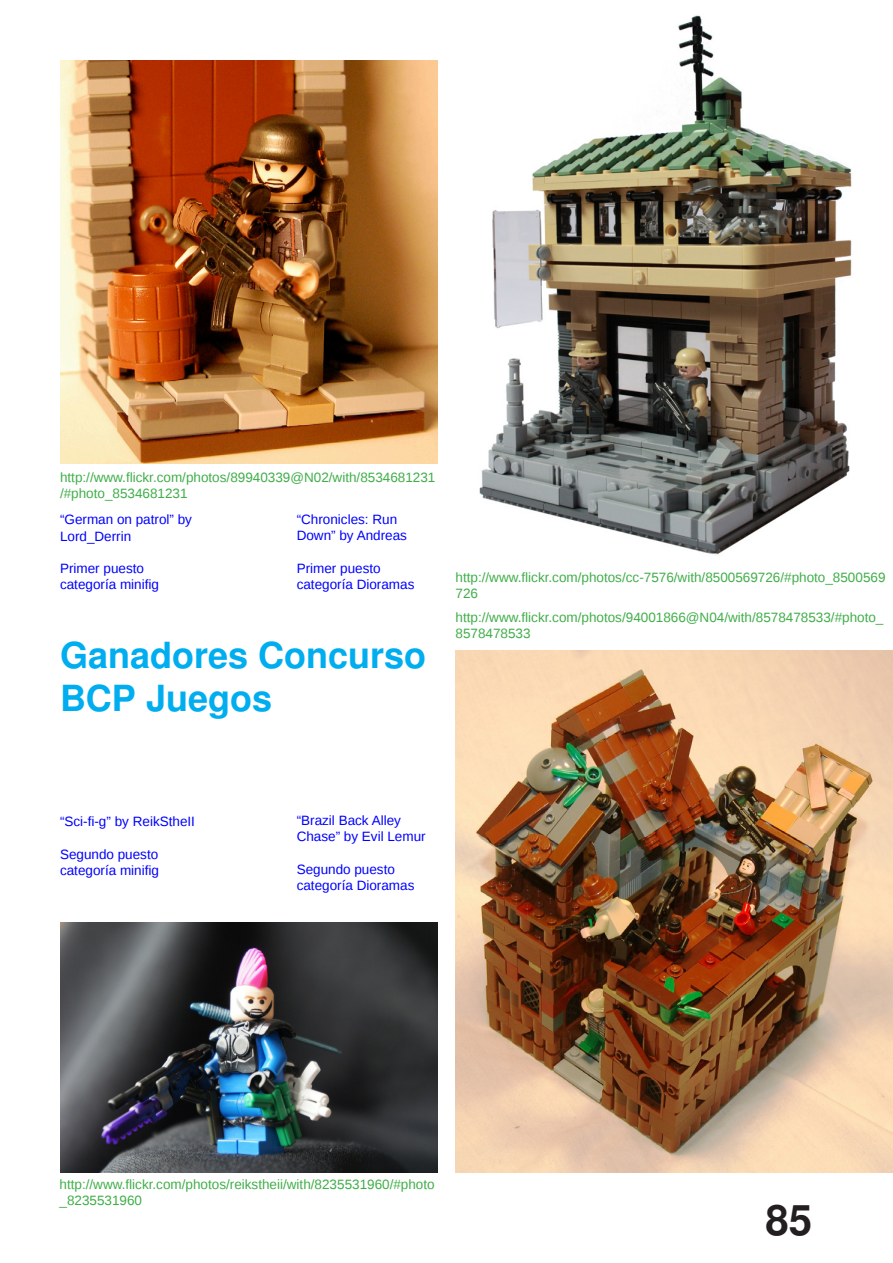
<style>
.page{position:relative;width:893px;height:1263px;background:#fff}
.page>*{position:absolute;margin:0;border:0;box-sizing:border-box;transform-origin:0 0}
.t1{font:700 42px "Free Sans";color:#231f20}
.t2{font:700 36px/43.2px "Free Sans";color:#00aeef}
.t3{font:13.5px/16.2px "Liberation Sans";color:#40ae49}
.t4{font:13.5px/16.2px "Liberation Sans";color:#00f}
</style>
<div class="page">
<img style="left:479px;top:15px;width:373px;height:540px">
<img style="left:60px;top:922px;width:377px;height:251px">
<img style="left:60px;top:60px;width:377px;height:403px">
<img style="left:455px;top:650px;width:438px;height:523px">
<p class="t3" style="left:60px;top:469px;width:377px">http://www.flickr.com/photos/89940339@N02/with/8534681231 /#photo_8534681231</p>
<p class="t4" style="left:60px;top:512px;width:134px">“German on patrol” by<br>Lord_Derrin</p>
<p class="t4" style="left:60px;top:560px;width:101px">Primer puesto categoría minifig</p>
<p class="t4" style="left:297px;top:511px;width:112px">“Chronicles: Run<br>Down” by Andreas</p>
<p class="t4" style="left:297px;top:560px;width:119px">Primer puesto categoría Dioramas</p>
<p class="t3" style="left:455px;top:569px;width:431px">http://www.flickr.com/photos/cc-7576/with/8500569726/#photo_8500569<br>726</p>
<p class="t3" style="left:455px;top:609px;width:429px">http://www.flickr.com/photos/94001866@N04/with/8578478533/#photo_<br>8578478533</p>
<h2 class="t2" style="left:60px;top:636px;width:368px">Ganadores Concurso<br>BCP Juegos</h2>
<p class="t4" style="left:60px;top:813px;width:137px">“Sci-fi-g” by ReikStheII</p>
<p class="t4" style="left:60px;top:846px;width:101px">Segundo puesto categoría minifig</p>
<p class="t4" style="left:297px;top:812px;width:131px">“Brazil Back Alley<br>Chase” by Evil Lemur</p>
<p class="t4" style="left:297px;top:861px;width:119px">Segundo puesto categoría Dioramas</p>
<p class="t3" style="left:60px;top:1176px;width:377px">http://www.flickr.com/photos/reikstheii/with/8235531960/#photo _8235531960</p>
<h1 class="t1" style="left:765px;top:1201px;width:48px">85</h1>
</div>
